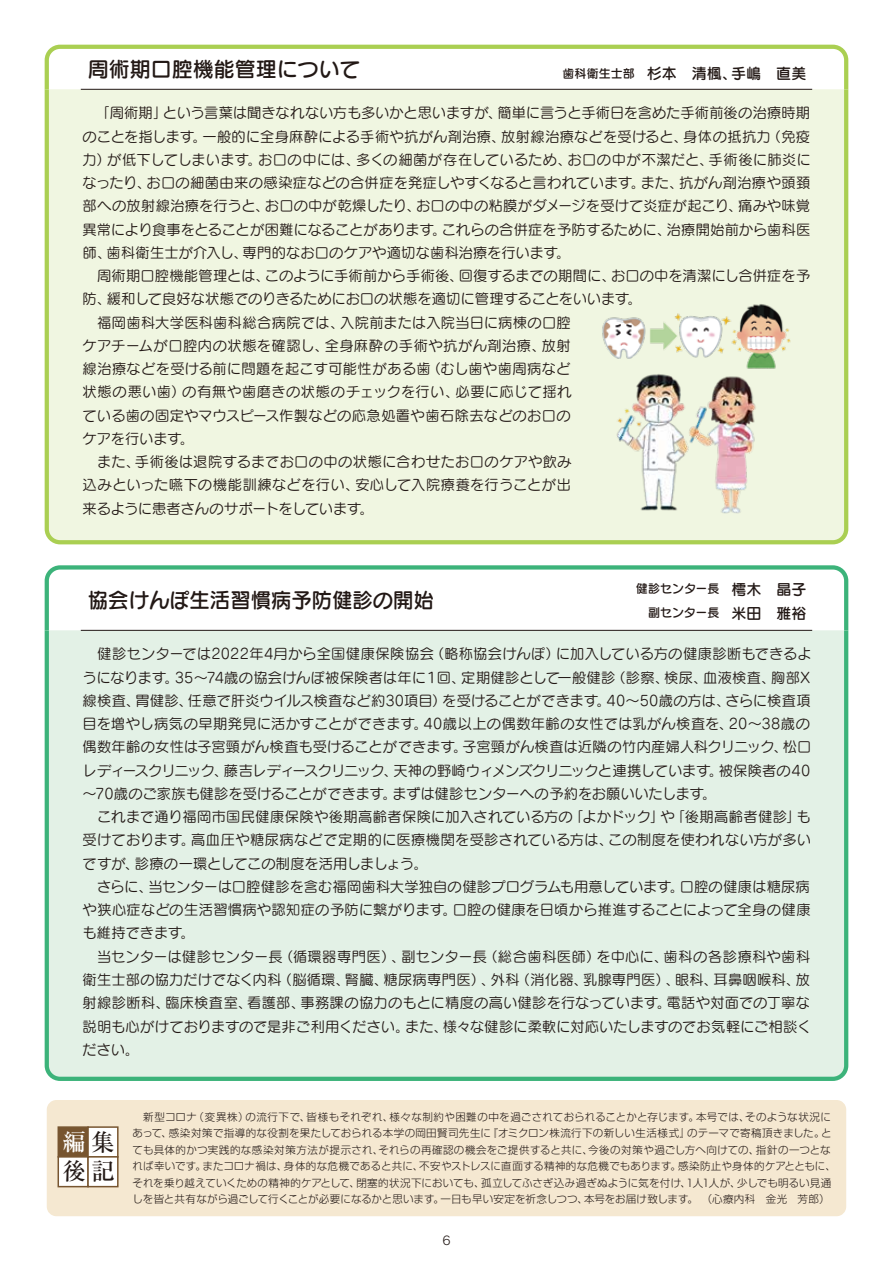
<style>
.page{position:relative;width:893px;height:1263px;background:#fff}
.page>*{position:absolute;margin:0;border:0;box-sizing:border-box;transform-origin:0 0}
.t1{font:500 23.7px/29px "Ryumin Pro";color:#221815}
.t2{font:21px "Seurat Pro DB";color:#221815}
.t3{font:15px "Seurat Pro DB";color:#221815}
.t4{font:14.25px/23.2px "Seurat Pro M";letter-spacing:.01em;color:#221815}
.t5{font:12px/24px "Seurat Pro DB";letter-spacing:-.01em;color:#221815;text-align:right}
.t6{font:12px "Rodin Pro M";color:#221815}
.t7{font:300 10.5px/16.5px "Shin Go Pro";letter-spacing:.02em;color:#221815}
.s1{font-size:12px}
.s2{font-size:15px}
.s3{color:#fff}
</style>
<div class="page">
<svg style="left:44px;top:44px;width:805px;height:41px"></svg>
<div style="left:44px;top:85px;width:805px;height:460px;background:#f0f6e1"></div>
<svg style="left:44px;top:565px;width:805px;height:61px"></svg>
<div style="left:44px;top:626px;width:805px;height:455px;background:#e3f1e6"></div>
<div style="left:47px;top:1100px;width:799px;height:116px;background:#f5e8d1;border-radius:10px"></div>
<img style="left:596px;top:300px;width:196px;height:72px">
<img style="left:606px;top:371px;width:169px;height:144px">
<hr style="left:81px;top:89px;width:731px;height:1px;background:#221815">
<hr style="left:81px;top:630px;width:731px;height:1px;background:#221815">
<div style="left:58px;top:1126px;width:31px;height:31px;background:#775530;border:2px solid #775530"></div>
<div style="left:87px;top:1126px;width:32px;height:31px;background:#fff;border:2px solid #775530"></div>
<div style="left:58px;top:1156px;width:31px;height:31px;background:#fff;border:2px solid #775530"></div>
<div style="left:87px;top:1156px;width:32px;height:31px;background:#fff;border:2px solid #775530"></div>
<h2 class="t2" style="left:88px;top:56px;width:274px">周術期口腔機能管理について</h2>
<p class="t3" style="left:562px;top:64px;width:245px"><span class="s1">歯科衛生士部　</span>杉本　清楓、手嶋　直美</p>
<p class="t4" style="left:83px;top:101px;width:729px;text-indent:13px">「周術期」という言葉は聞きなれない方も多いかと思いますが、簡単に言うと手術日を含めた手術前後の治療時期のことを指します。一般的に全身麻酔による手術や抗がん剤治療、放射線治療などを受けると、身体の抵抗力（免疫力）が低下してしまいます。お口の中には、多くの細菌が存在しているため、お口の中が不潔だと、手術後に肺炎になったり、お口の細菌由来の感染症などの合併症を発症しやすくなると言われています。また、抗がん剤治療や頭頚部への放射線治療を行うと、お口の中が乾燥したり、お口の中の粘膜がダメージを受けて炎症が起こり、痛みや味覚異常により食事をとることが困難になることがあります。これらの合併症を予防するために、治療開始前から歯科医師、歯科衛生士が介入し、専門的なお口のケアや適切な歯科治療を行います。<br>　周術期口腔機能管理とは、このように手術前から手術後、回復するまでの期間に、お口の中を清潔にし合併症を予防、緩和して良好な状態でのりきるためにお口の状態を適切に管理することをいいます。<br>　福岡歯科大学医科歯科総合病院では、入院前または入院当日に病棟の口腔<br>ケアチームが口腔内の状態を確認し、全身麻酔の手術や抗がん剤治療、放射<br>線治療などを受ける前に問題を起こす可能性がある歯（むし歯や歯周病など<br>状態の悪い歯）の有無や歯磨きの状態のチェックを行い、必要に応じて揺れ<br>ている歯の固定やマウスピース作製などの応急処置や歯石除去などのお口の<br>ケアを行います。<br>　また、手術後は退院するまでお口の中の状態に合わせたお口のケアや飲み<br>込みといった嚥下の機能訓練などを行い、安心して入院療養を行うことが出<br>来るように患者さんのサポートをしています。</p>
<p class="t5" style="left:636px;top:576px;width:172px">健診センター長　<span class="s2">樗木　晶子</span>副センター長　<span class="s2">米田　雅裕</span></p>
<h2 class="t2" style="left:88px;top:586px;width:348px">協会けんぽ生活習慣病予防健診の開始</h2>
<p class="t4" style="left:83px;top:642px;width:730px">　健診センターでは2022年4月から全国健康保険協会（略称協会けんぽ）に加入している方の健康診断もできるようになります。35～74歳の協会けんぽ被保険者は年に１回、定期健診として一般健診（診察、検尿、血液検査、胸部X線検査、胃健診、任意で肝炎ウイルス検査など約30項目）を受けることができます。40～50歳の方は、さらに検査項目を増やし病気の早期発見に活かすことができます。40歳以上の偶数年齢の女性では乳がん検査を、20～38歳の偶数年齢の女性は子宮頸がん検査も受けることができます。子宮頸がん検査は近隣の竹内産婦人科クリニック、松口レディースクリニック、藤吉レディースクリニック、天神の野崎ウィメンズクリニックと連携しています。被保険者の40～70歳のご家族も健診を受けることができます。まずは健診センターへの予約をお願いいたします。<br>　これまで通り福岡市国民健康保険や後期高齢者保険に加入されている方の「よかドック」や「後期高齢者健診」も受けております。高血圧や糖尿病などで定期的に医療機関を受診されている方は、この制度を使われない方が多いですが、診療の一環としてこの制度を活用しましょう。<br>　さらに、当センターは口腔健診を含む福岡歯科大学独自の健診プログラムも用意しています。口腔の健康は糖尿病や狭心症などの生活習慣病や認知症の予防に繋がります。口腔の健康を日頃から推進することによって全身の健康も維持できます。<br>　当センターは健診センター長（循環器専門医）、副センター長（総合歯科医師）を中心に、歯科の各診療科や歯科衛生士部の協力だけでなく内科（脳循環、腎臓、糖尿病専門医）、外科（消化器、乳腺専門医）、眼科、耳鼻咽喉科、放射線診断科、臨床検査室、看護部、事務課の協力のもとに精度の高い健診を行なっています。電話や対面での丁寧な説明も心がけておりますので是非ご利用ください。また、様々な健診に柔軟に対応いたしますのでお気軽にご相談ください。</p>
<h1 class="t1" style="left:62px;top:1126px;width:54px"><span class="s3">編</span>集後記</h1>
<p class="t7" style="left:132px;top:1107px;width:705px">　新型コロナ（変異株）の流行下で、皆様もそれぞれ、様々な制約や困難の中を過ごされておられることかと存じます。本号では、そのような状況にあって、感染対策で指導的な役割を果たしておられる本学の岡田賢司先生に『オミクロン株流行下の新しい生活様式』のテーマで寄稿頂きました。とても具体的かつ実践的な感染対策方法が提示され、それらの再確認の機会をご提供すると共に、今後の対策や過ごし方へ向けての、指針の一つとなれば幸いです。またコロナ禍は、身体的な危機であると共に、不安やストレスに直面する精神的な危機でもあります。感染防止や身体的ケアとともに、それを乗り越えていくための精神的ケアとして、閉塞的状況下においても、孤立してふさぎ込み過ぎぬように気を付け、1人1人が、少しでも明るい見通しを皆と共有ながら過ごして行くことが必要になるかと思います。一日も早い安定を祈念しつつ、本号をお届け致します。（心療内科　金光　芳郎）</p>
<p class="t6" style="left:442px;top:1233px;width:10px">6</p>
</div>
